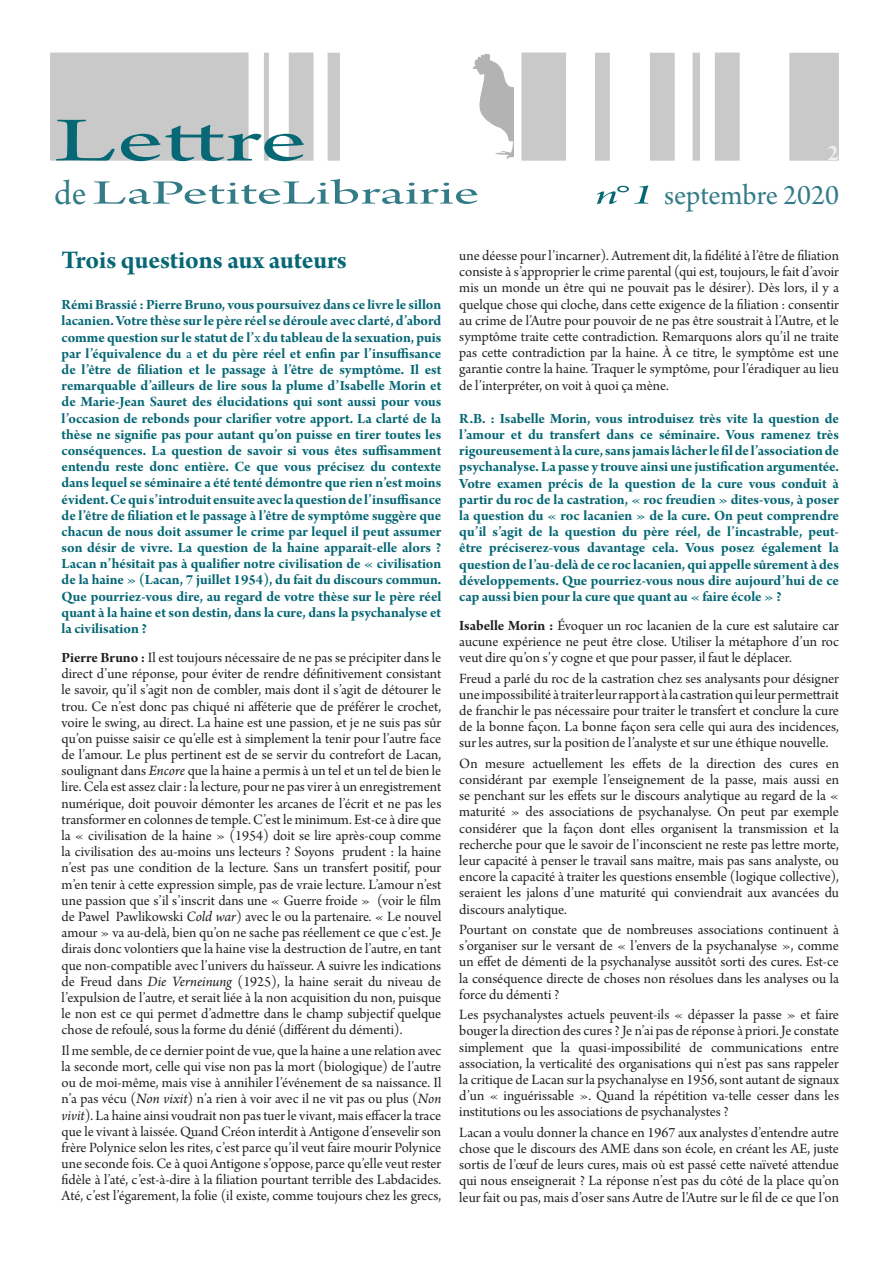
<style>
.page{position:relative;width:893px;height:1263px;background:#fff}
.page>*{position:absolute;margin:0;border:0;box-sizing:border-box;transform-origin:0 0}
.t1{font:66px "Arno Pro Subhead";color:#066775;scale:1.75 1}
.t2{font:36px "Arno Pro Subhead";color:#327b87}
.t3{font:30px "Arno Pro Subhead";color:#327b87}
.Heading_1{font:27px "Arno Pro Bold Subhead";color:#066775}
.t4{font:24px "Arno Pro Bold Subhead";color:#efefee}
.t5{font:15px/16.2px "Arno Pro Subhead";color:#231f20;text-align:justify}
.t6{font:15px/16.2px "Arno Pro Bold Subhead";letter-spacing:-.005em;color:#066775;text-align:justify}
.s1{font-family:"Arno Pro Italic Subhead";color:#066775}
.s2{font-family:"Arno Pro"}
.s3{font-family:"Arno Pro Bold Subhead"}
.s4{font-family:"Arno Pro";font-style:italic}
</style>
<div class="page">
<div style="left:50px;top:53px;width:199px;height:108px;background:#c9c9c9"></div>
<div style="left:289px;top:53px;width:25px;height:108px;background:#c9c9c9"></div>
<div style="left:521px;top:53px;width:45px;height:108px;background:#c9c9c9"></div>
<div style="left:595px;top:53px;width:15px;height:108px;background:#c9c9c9"></div>
<div style="left:789px;top:53px;width:50px;height:108px;background:#c9c9c9"></div>
<div style="left:328px;top:53px;width:12px;height:108px;background:#c9c9c9"></div>
<div style="left:715px;top:53px;width:25px;height:108px;background:#c9c9c9"></div>
<div style="left:264px;top:53px;width:5px;height:108px;background:#c9c9c9"></div>
<div style="left:650px;top:53px;width:25px;height:108px;background:#c9c9c9"></div>
<div style="left:693px;top:53px;width:7px;height:108px;background:#c9c9c9"></div>
<img style="left:472px;top:53px;width:41px;height:106px">
<p class="t1" style="left:54px;top:104px;width:146px">Lettre</p>
<p class="t2" style="left:54px;top:173px;width:426px">de LaPetiteLibrairie</p>
<p class="t3" style="left:595px;top:178px;width:245px"><span class="s1">n°1</span> septembre 2020</p>
<p class="t4" style="left:827px;top:139px;width:13px">2</p>
<p class="Heading_1" style="left:62px;top:245px;width:287px">Trois questions aux auteurs</p>
<p class="t6" style="left:62px;top:297px;width:381px">Rémi Brassié : Pierre Bruno, vous poursuivez dans ce livre le sillon lacanien. Votre thèse sur le père réel se déroule avec clarté, d’abord comme question sur le statut de l’<span class="s2">x</span> du tableau de la sexuation, puis par l’équivalence du <span class="s2">a</span> et du père réel et enfin par l’insuffisance de l’être de filiation et le passage à l’être de symptôme. Il est remarquable d’ailleurs de lire sous la plume d’Isabelle Morin et de Marie-Jean Sauret des élucidations qui sont aussi pour vous l’occasion de rebonds pour clarifier votre apport. La clarté de la thèse ne signifie pas pour autant qu’on puisse en tirer toutes les conséquences. La question de savoir si vous êtes suffisamment entendu reste donc entière. Ce que vous précisez du contexte dans lequel se séminaire a été tenté démontre que rien n’est moins évident. Ce qui s’introduit ensuite avec la question de l’insuffisance de l’être de filiation et le passage à l’être de symptôme suggère que chacun de nous doit assumer le crime par lequel il peut assumer son désir de vivre. La question de la haine apparaît-elle alors ?<br>Lacan n’hésitait pas à qualifier notre civilisation de « civilisation de la haine » (Lacan, 7 juillet 1954), du fait du discours commun.<br>Que pourriez-vous dire, au regard de votre thèse sur le père réel quant à la haine et son destin, dans la cure, dans la psychanalyse et la civilisation ?</p>
<p class="t5" style="left:62px;top:650px;width:381px"><span class="s3">Pierre Bruno :</span> Il est toujours nécessaire de ne pas se précipiter dans le direct d’une réponse, pour éviter de rendre définitivement consistant le savoir, qu’il s’agit non de combler, mais dont il s’agit de détourer le trou. Ce n’est donc pas chiqué ni afféterie que de préférer le crochet, voire le swing, au direct. La haine est une passion, et je ne suis pas sûr qu’on puisse saisir ce qu’elle est à simplement la tenir pour l’autre face de l’amour. Le plus pertinent est de se servir du contrefort de Lacan, soulignant dans <span class="s4">Encore</span> que la haine a permis à un tel et un tel de bien le lire. Cela est assez clair : la lecture, pour ne pas virer à un enregistrement numérique, doit pouvoir démonter les arcanes de l’écrit et ne pas les transformer en colonnes de temple. C’est le minimum. Est-ce à dire que la « civilisation de la haine » (1954) doit se lire après-coup comme la civilisation des au-moins uns lecteurs ? Soyons prudent : la haine n’est pas une condition de la lecture. Sans un transfert positif, pour m’en tenir à cette expression simple, pas de vraie lecture. L’amour n’est une passion que s’il s’inscrit dans une « Guerre froide » (voir le film de Pawel Pawlikowski <span class="s4">Cold war</span>) avec le ou la partenaire. « Le nouvel amour » va au-delà, bien qu’on ne sache pas réellement ce que c’est. Je dirais donc volontiers que la haine vise la destruction de l’autre, en tant que non-compatible avec l’univers du haïsseur. A suivre les indications de Freud dans <span class="s4">Die Verneinung</span> (1925), la haine serait du niveau de l’expulsion de l’autre, et serait liée à la non acquisition du non, puisque le non est ce qui permet d’admettre dans le champ subjectif quelque chose de refoulé, sous la forme du dénié (différent du démenti).</p>
<p class="t5" style="left:62px;top:1043px;width:381px">Il me semble, de ce dernier point de vue, que la haine a une relation avec la seconde mort, celle qui vise non pas la mort (biologique) de l’autre ou de moi-même, mais vise à annihiler l’événement de sa naissance. Il n’a pas vécu (<span class="s4">Non vixit</span>) n’a rien à voir avec il ne vit pas ou plus (<span class="s4">Non vivit</span>). La haine ainsi voudrait non pas tuer le vivant, mais effacer la trace que le vivant à laissée. Quand Créon interdit à Antigone d’ensevelir son frère Polynice selon les rites, c’est parce qu’il veut faire mourir Polynice une seconde fois. Ce à quoi Antigone s’oppose, parce qu’elle veut rester fidèle à l’até, c’est-à-dire à la filiation pourtant terrible des Labdacides.<br>Até, c’est l’égarement, la folie (il existe, comme toujours chez les grecs,</p>
<p class="t5" style="left:459px;top:248px;width:381px">une déesse pour l’incarner). Autrement dit, la fidélité à l’être de filiation consiste à s’approprier le crime parental (qui est, toujours, le fait d’avoir mis un monde un être qui ne pouvait pas le désirer). Dès lors, il y a quelque chose qui cloche, dans cette exigence de la filiation : consentir au crime de l’Autre pour pouvoir de ne pas être soustrait à l’Autre, et le symptôme traite cette contradiction. Remarquons alors qu’il ne traite pas cette contradiction par la haine. À ce titre, le symptôme est une garantie contre la haine. Traquer le symptôme, pour l’éradiquer au lieu de l’interpréter, on voit à quoi ça mène.</p>
<p class="t6" style="left:459px;top:411px;width:381px">R.B. : Isabelle Morin, vous introduisez très vite la question de l’amour et du transfert dans ce séminaire. Vous ramenez très rigoureusement à la cure, sans jamais lâcher le fil de l’association de psychanalyse. La passe y trouve ainsi une justification argumentée.<br>Votre examen précis de la question de la cure vous conduit à partir du roc de la castration, « roc freudien » dites-vous, à poser la question du « roc lacanien » de la cure. On peut comprendre qu’il s’agit de la question du père réel, de l’incastrable, peut&shy;être préciserez-vous davantage cela. Vous posez également la question de l’au-delà de ce roc lacanien, qui appelle sûrement à des développements. Que pourriez-vous nous dire aujourd’hui de ce cap aussi bien pour la cure que quant au « faire école » ?</p>
<p class="t5" style="left:459px;top:618px;width:381px"><span class="s3">Isabelle Morin :</span> Évoquer un roc lacanien de la cure est salutaire car aucune expérience ne peut être close. Utiliser la métaphore d’un roc veut dire qu’on s’y cogne et que pour passer, il faut le déplacer.</p>
<p class="t5" style="left:459px;top:671px;width:381px">Freud a parlé du roc de la castration chez ses analysants pour désigner une impossibilité à traiter leur rapport à la castration qui leur permettrait de franchir le pas nécessaire pour traiter le transfert et conclure la cure de la bonne façon. La bonne façon sera celle qui aura des incidences, sur les autres, sur la position de l’analyste et sur une éthique nouvelle.</p>
<p class="t5" style="left:459px;top:756px;width:381px">On mesure actuellement les effets de la direction des cures en considérant par exemple l’enseignement de la passe, mais aussi en se penchant sur les effets sur le discours analytique au regard de la « maturité » des associations de psychanalyse. On peut par exemple considérer que la façon dont elles organisent la transmission et la recherche pour que le savoir de l’inconscient ne reste pas lettre morte, leur capacité à penser le travail sans maître, mais pas sans analyste, ou encore la capacité à traiter les questions ensemble (logique collective), seraient les jalons d’une maturité qui conviendrait aux avancées du discours analytique.</p>
<p class="t5" style="left:459px;top:922px;width:381px">Pourtant on constate que de nombreuses associations continuent à s’organiser sur le versant de « l’envers de la psychanalyse », comme un effet de démenti de la psychanalyse aussitôt sorti des cures. Est-ce la conséquence directe de choses non résolues dans les analyses ou la force du démenti ?</p>
<p class="t5" style="left:459px;top:1007px;width:381px">Les psychanalystes actuels peuvent-ils « dépasser la passe » et faire bouger la direction des cures ? Je n’ai pas de réponse à priori. Je constate simplement que la quasi-impossibilité de communications entre association, la verticalité des organisations qui n’est pas sans rappeler la critique de Lacan sur la psychanalyse en 1956, sont autant de signaux d’un « inguérissable ». Quand la répétition va-telle cesser dans les institutions ou les associations de psychanalystes ?</p>
<p class="t5" style="left:459px;top:1125px;width:381px">Lacan a voulu donner la chance en 1967 aux analystes d’entendre autre chose que le discours des AME dans son école, en créant les AE, juste sortis de l’œuf de leurs cures, mais où est passé cette naïveté attendue qui nous enseignerait ? La réponse n’est pas du côté de la place qu’on leur fait ou pas, mais d’oser sans Autre de l’Autre sur le fil de ce que l’on</p>
</div>
